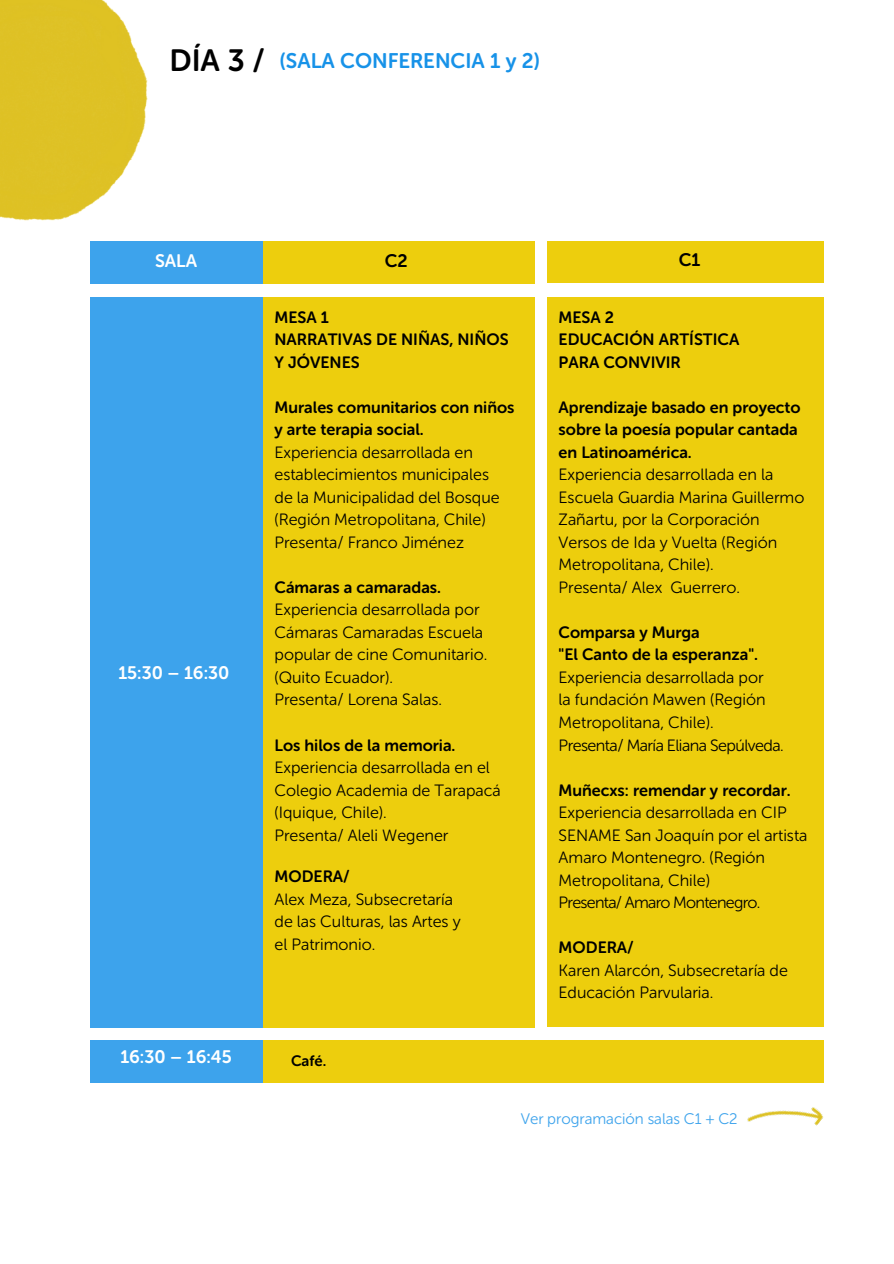
<style>
.page{position:relative;width:894px;height:1264px;background:#fff}
.page>*{position:absolute;margin:0;border:0;box-sizing:border-box;transform-origin:0 0}
.t1{font:30.6px "Museo Sans Rounded 700";color:#000}
.t2{font:21px "Museo Sans Rounded 700";color:#1792e8}
.t3{font:18px "Museo Sans Rounded 700";color:#fff}
.t4{font:18px "Museo Sans Rounded 700";color:#000}
.t5{font:16.35px/22.5px "Museo Sans Rounded 300";color:#000}
.t6{font:16.35px/22.5px "Museo Sans Rounded 700";color:#000}
.t7{font:15.3px "Museo Sans Rounded 300";color:#3da3ec}
.t8{font:15px "Museo Sans Rounded 700";color:#000}
</style>
<div class="page">
<div style="left:258px;top:241px;width:276px;height:42px;background:#edce0d"></div>
<div style="left:258px;top:297px;width:276px;height:730px;background:#edce0d"></div>
<div style="left:547px;top:241px;width:276px;height:42px;background:#edce0d"></div>
<div style="left:547px;top:297px;width:276px;height:730px;background:#edce0d"></div>
<div style="left:90px;top:297px;width:172px;height:730px;background:#3da3ec"></div>
<div style="left:90px;top:241px;width:172px;height:42px;background:#3da3ec"></div>
<div style="left:255px;top:1039px;width:568px;height:43px;background:#edce0d"></div>
<div style="left:90px;top:1039px;width:172px;height:43px;background:#3da3ec"></div>
<img style="left:0;top:0;width:148px;height:221px">
<img style="left:742px;top:1068px;width:82px;height:58px">
<h4 class="t1" style="left:169px;top:42px;width:97px">DÍA 3 /</h4>
<h6 class="t2" style="left:280px;top:49px;width:261px">(SALA CONFERENCIA 1 y 2)</h6>
<h1 class="t3" style="left:155px;top:250px;width:44px">SALA</h1>
<h2 class="t4" style="left:384px;top:250px;width:24px">C2</h2>
<h3 class="t4" style="left:678px;top:249px;width:23px">C1</h3>
<p class="t3" style="left:118px;top:662px;width:113px">15:30 – 16:30</p>
<p class="t6" style="left:274px;top:306px;width:236px">MESA 1<br>NARRATIVAS DE NIÑAS, NIÑOS<br>Y JÓVENES</p>
<p class="t6" style="left:274px;top:396px;width:241px">Murales comunitarios con niños y arte terapia social.</p>
<p class="t5" style="left:274px;top:441px;width:227px">Experiencia desarrollada en establecimientos municipales de la Municipalidad del Bosque (Región Metropolitana, Chile)<br>Presenta/ Franco Jiménez</p>
<p class="t6" style="left:274px;top:576px;width:168px">Cámaras a camaradas.</p>
<p class="t5" style="left:274px;top:598px;width:214px">Experiencia desarrollada por<br>Cámaras Camaradas Escuela popular de cine Comunitario. (Quito Ecuador).<br>Presenta/ Lorena Salas.</p>
<p class="t6" style="left:274px;top:733px;width:182px">Los hilos de la memoria.</p>
<p class="t5" style="left:274px;top:756px;width:228px">Experiencia desarrollada en el<br>Colegio Academia de Tarapacá (Iquique, Chile).<br>Presenta/ Aleli Wegener</p>
<p class="t6" style="left:274px;top:865px;width:77px">MODERA/</p>
<p class="t5" style="left:274px;top:887px;width:188px">Alex Meza, Subsecretaría de las Culturas, las Artes y el Patrimonio.</p>
<h3 class="t3" style="left:120px;top:1046px;width:113px">16:30 – 16:45</h3>
<h3 class="t8" style="left:291px;top:1052px;width:37px">Café.</h3>
<p class="t6" style="left:558px;top:306px;width:182px">MESA 2<br>EDUCACIÓN ARTÍSTICA<br>PARA CONVIVIR</p>
<p class="t6" style="left:558px;top:396px;width:243px">Aprendizaje basado en proyecto sobre la poesía popular cantada en Latinoamérica.</p>
<p class="t5" style="left:558px;top:463px;width:247px">Experiencia desarrollada en la<br>Escuela Guardia Marina Guillermo<br>Zañartu, por la Corporación<br>Versos de Ida y Vuelta (Región<br>Metropolitana, Chile).<br>Presenta/ Alex Guerrero.</p>
<p class="t6" style="left:558px;top:621px;width:201px">Comparsa y Murga<br>"El Canto de la esperanza".</p>
<p class="t5" style="left:558px;top:666px;width:226px">Experiencia desarrollada por<br>la fundación Mawen (Región<br>Metropolitana, Chile).<br>Presenta/ María Eliana Sepúlveda.</p>
<p class="t6" style="left:558px;top:778px;width:233px">Muñecxs: remendar y recordar.</p>
<p class="t5" style="left:558px;top:801px;width:250px">Experiencia desarrollada en CIP<br>SENAME San Joaquín por el artista<br>Amaro Montenegro. (Región<br>Metropolitana, Chile)<br>Presenta/ Amaro Montenegro.</p>
<p class="t6" style="left:558px;top:936px;width:77px">MODERA/</p>
<p class="t5" style="left:558px;top:958px;width:231px">Karen Alarcón, Subsecretaría de<br>Educación Parvularia.</p>
<p class="t7" style="left:520px;top:1109px;width:218px">Ver programación salas C1 + C2</p>
</div>
